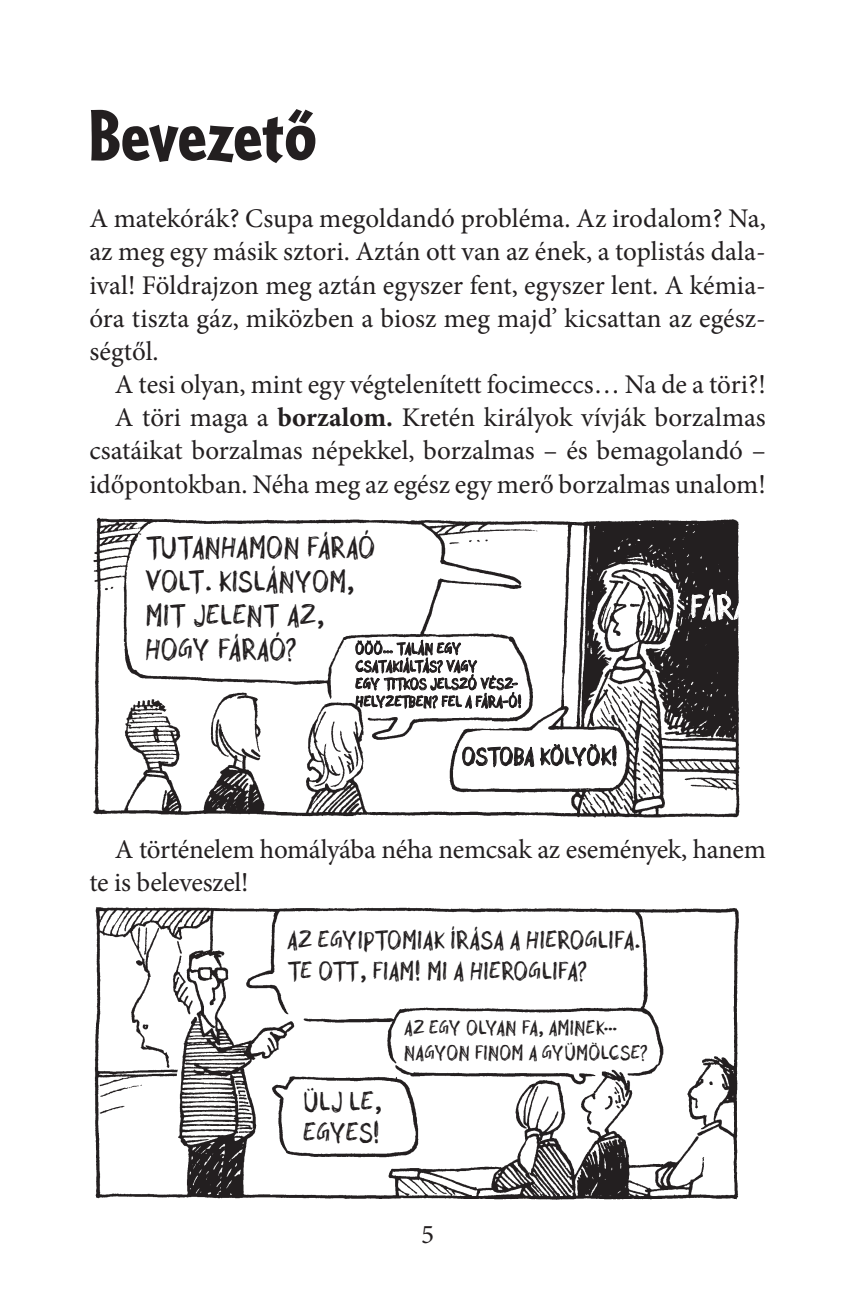
<style>
.page{position:relative;width:868px;height:1302px;background:#fff}
.page>*{position:absolute;margin:0;border:0;box-sizing:border-box;transform-origin:0 0}
.t1{font:900 76.5px "Cafeteria";letter-spacing:-.005em;color:#231f20}
.t2{font:27px/33.1px "Minion Pro";letter-spacing:-.005em;color:#231f20;text-align:justify}
.t3{font:20.25px "Schooler";color:#fff}
.t4{font:18px/33.8px "Schooler";color:#231f20}
.t5{font:16.88px/31.5px "Schooler";letter-spacing:.02em;color:#231f20}
.t6{font:15.3px/31.5px "Schooler";letter-spacing:.01em;color:#231f20}
.t7{font:14.62px "Schooler";letter-spacing:-.01em;color:#231f20}
.t8{font:12.38px/24.8px "Schooler";letter-spacing:.01em;color:#231f20}
.t9{font:9.45px/17.8px "Schooler";letter-spacing:.02em;color:#231f20}
.s1{font-weight:700}
</style>
<div class="page">
<img style="left:93px;top:517px;width:647px;height:301px">
<img style="left:94px;top:907px;width:645px;height:293px">
<svg style="left:355px;top:637px;width:166px;height:73px"></svg>
<svg style="left:462px;top:746px;width:72px;height:21px"></svg>
<svg style="left:540px;top:744px;width:76px;height:22px"></svg>
<svg style="left:691px;top:588px;width:49px;height:33px;background:#625f60"></svg>
<h1 class="t1" style="left:89px;top:91px;width:229px">Bevezető</h1>
<p class="t2" style="left:89px;top:202px;width:678px">A matekórák? Csupa megoldandó probléma. Az irodalom? Na, az meg egy másik sztori. Aztán ott van az ének, a toplistás dala&shy;ival! Földrajzon meg aztán egyszer fent, egyszer lent. A kémia&shy;óra tiszta gáz, miközben a biosz meg majd’ kicsattan az egész&shy;ségtől.</p>
<p class="t2" style="left:89px;top:368px;width:678px;text-align:right">A tesi olyan, mint egy végtelenített focimeccs… Na de a töri?!<br>A töri maga a <span class="s1">borzalom.</span> Kretén királyok vívják borzalmas csatáikat borzalmas népekkel, borzalmas – és bemagolandó – időpontokban. Néha meg az egész egy merő borzalmas unalom!</p>
<p class="t4" style="left:145px;top:529px;width:232px">TUTANHAMON FÁRAÓ<br>VOLT. KISLÁNYOM,<br>MIT JELENT AZ,<br>HOGY FÁRAÓ?</p>
<p class="t9" style="left:355px;top:638px;width:168px">ÖÖÖ … TALÁN EGY<br>CSATAKIÁLTÁS? VAGY<br>EGY TITKOS JELSZÓ VÉSZ-<br>HELYZET-BEN? FEL A FÁRA-Ó!</p>
<p class="t7" style="left:462px;top:746px;width:157px">OSTOBA KÖ LYÖK!</p>
<p class="t3" style="left:690px;top:593px;width:59px">FÁRA</p>
<p class="t2" style="left:89px;top:832px;width:678px;text-indent:26px">A történelem homályába néha nemcsak az események, hanem te is beleveszel!</p>
<p class="t6" style="left:287px;top:922px;width:354px">AZ EGYIPTOMIAK ÍRÁSA A HIEROGLIFA.<br>TE OTT , FIAM! M I A HIEROGLIFA?</p>
<p class="t8" style="left:404px;top:1014px;width:245px">AZ EGY OLYAN FA, AMINEK…<br>NAGYON FINOM A GYÜMÖ LCSE?</p>
<p class="t5" style="left:303px;top:1083px;width:80px">ÜLJ LE,<br>EGYES!</p>
<p class="t2" style="left:421px;top:1217px;width:14px">5</p>
</div>
